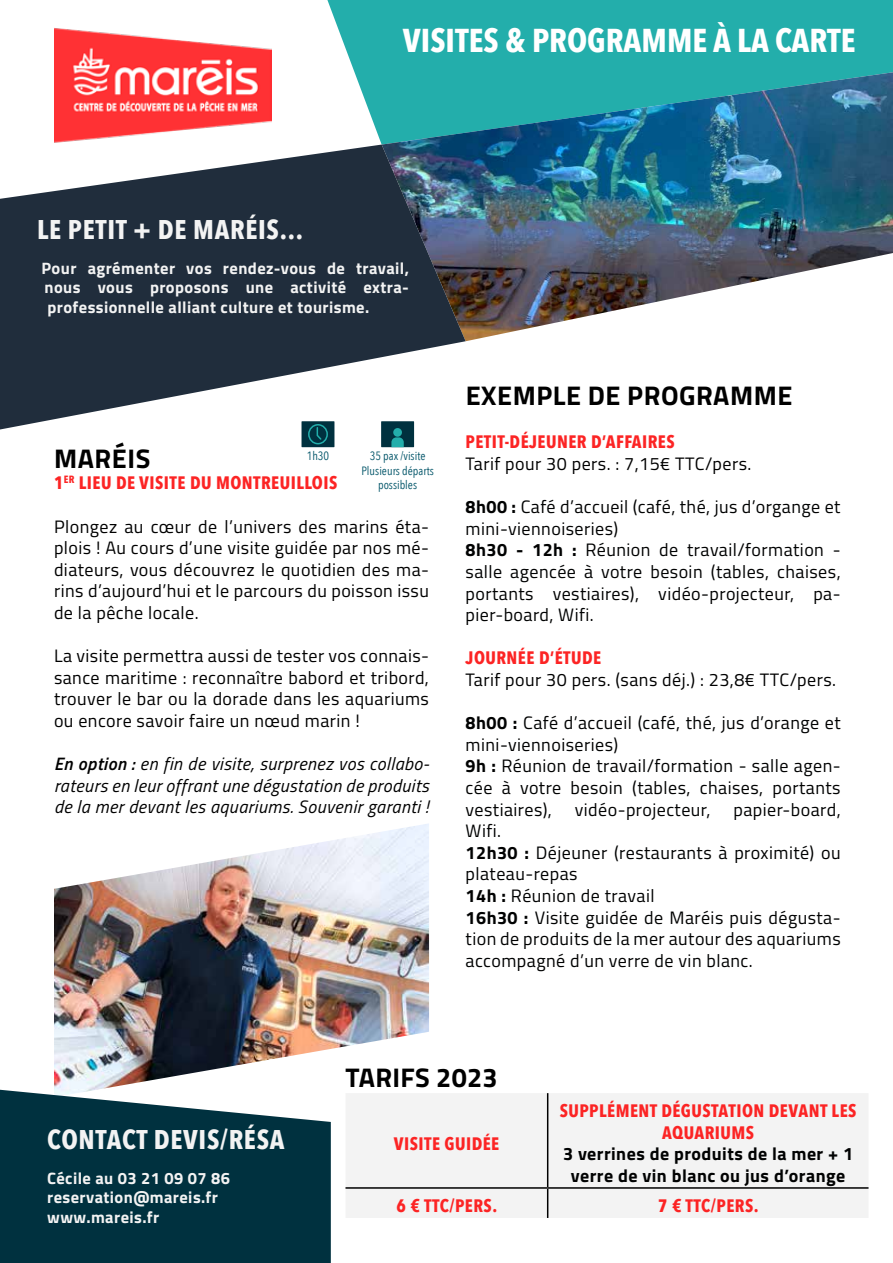
<style>
.page{position:relative;width:893px;height:1263px;background:#fff}
.page>*{position:absolute;margin:0;border:0;box-sizing:border-box;transform-origin:0 0}
.t1{font:700 33px "Avenir Next Condensed";color:#fff}
.t2{font:700 27px "Avenir Next Condensed";letter-spacing:.025em;color:#f3f3f3}
.t3{font:700 27px "Titillium";letter-spacing:.02em;color:#000}
.t4{font:18px/21.6px "Titillium";letter-spacing:.025em;color:#010202}
.t5{font:18px/21.6px "Titillium";letter-spacing:.025em;color:#000;text-align:justify}
.t6{font:700 18px/21.6px "Avenir Next Condensed";letter-spacing:.025em;color:#fc2424;text-align:center}
.t7{font:italic 18px/21.6px "Titillium";letter-spacing:.025em;color:#000;text-align:justify}
.t8{font:700 18px/21.6px "Titillium";letter-spacing:.025em;color:#010202;text-align:center}
.t9{font:700 16.5px/19.8px "Titillium";letter-spacing:.025em;color:#f3f3f3;text-align:justify}
.t10{font:12px/14.4px "Avenir Next Condensed";color:#005468;text-align:center}
.s1{font-weight:600}
.s2{font-weight:700}
</style>
<div class="page">
<svg style="left:327px;top:0;width:566px;height:145px;background:#37b5b2"></svg>
<img style="left:382px;top:72px;width:511px;height:269px">
<svg style="left:0;top:145px;width:466px;height:284px;fill:#202d3c"></svg>
<img style="left:54px;top:28px;width:217px;height:115px">
<img style="left:54px;top:823px;width:375px;height:267px">
<div style="left:381px;top:421px;width:33px;height:26px;background:#00313f"></div>
<div style="left:393px;top:428px;width:9px;height:9px;background:#23aeab;border-radius:50%"></div>
<svg style="left:391px;top:437px;width:13px;height:10px"></svg>
<div style="left:301px;top:421px;width:33px;height:26px;background:#00313f"></div>
<div style="left:308px;top:424px;width:20px;height:20px;border:2px solid #23aeab;border-radius:50%"></div>
<div style="left:346px;top:1093px;width:522px;height:125px;background:#f3f3f3"></div>
<hr style="left:547px;top:1093px;width:1px;height:94px;background:#000">
<hr style="left:345px;top:1187px;width:203px;height:2px;background:#000">
<hr style="left:548px;top:1187px;width:320px;height:2px;background:#000">
<svg style="left:547px;top:1189px;width:1px;height:29px"></svg>
<svg style="left:0;top:1090px;width:331px;height:173px;background:#174350"></svg>
<svg style="left:316px;top:426px;width:7px;height:15px"></svg>
<img style="left:0;top:72px;width:1px;height:181px">
<h1 class="t1" style="left:403px;top:20px;width:454px">VISITES &amp; PROGRAMME À LA CARTE</h1>
<h2 class="t2" style="left:37px;top:213px;width:267px">LE PETIT + DE MARÉIS...</h2>
<p class="t9" style="left:42px;top:257px;width:369px">Pour agrémenter vos rendez-vous de travail, nous vous proposons une activité extra&shy;professionnelle alliant culture et tourisme.</p>
<h2 class="t3" style="left:54px;top:438px;width:98px">MARÉIS</h2>
<p class="t6" style="left:54px;top:472px;width:285px">1<sup>ER</sup> LIEU DE VISITE DU MONTREUILLOIS</p>
<p class="t5" style="left:54px;top:515px;width:377px">Plongez au cœur de l’univers des marins éta&shy;plois ! Au cours d’une visite guidée par nos mé&shy;diateurs, vous découvrez le quotidien des ma&shy;rins d’aujourd’hui et le parcours du poisson issu de la pêche locale.</p>
<p class="t5" style="left:54px;top:644px;width:376px">La visite permettra aussi de tester vos connais&shy;sance maritime : reconnaître babord et tribord, trouver le bar ou la dorade dans les aquariums ou encore savoir faire un nœud marin !</p>
<p class="t7" style="left:54px;top:752px;width:377px"><span class="s1">En option :</span> en fin de visite, surprenez vos collabo&shy;rateurs en leur offrant une dégustation de produits de la mer devant les aquariums. Souvenir garanti !</p>
<p class="t10" style="left:307px;top:448px;width:24px">1h30</p>
<p class="t10" style="left:361px;top:448px;width:74px">35 pax /visite<br>Plusieurs départs possibles</p>
<h2 class="t3" style="left:466px;top:375px;width:328px">EXEMPLE DE PROGRAMME</h2>
<p class="t6" style="left:466px;top:431px;width:211px">PETIT-DÉJEUNER D’AFFAIRES</p>
<p class="t5" style="left:466px;top:452px;width:287px">Tarif pour 30 pers. : 7,15€ TTC/pers.</p>
<p class="t4" style="left:466px;top:495px;width:377px"><span class="s2">8h00 :</span> Café d’accueil (café, thé, jus d’organge et mini-viennoiseries)<br><span class="s2">8h30 - 12h :</span> Réunion de travail/formation - salle agencée à votre besoin (tables, chaises, portants vestiaires), vidéo-projecteur, pa&shy;pier-board, Wifi.</p>
<p class="t6" style="left:466px;top:647px;width:137px">JOURNÉE D’ÉTUDE</p>
<p class="t5" style="left:466px;top:668px;width:372px">Tarif pour 30 pers. (sans déj.) : 23,8€ TTC/pers.</p>
<p class="t4" style="left:466px;top:711px;width:377px"><span class="s2">8h00 :</span> Café d’accueil (café, thé, jus d’orange et mini-viennoiseries)<br><span class="s2">9h :</span> Réunion de travail/formation - salle agen&shy;cée à votre besoin (tables, chaises, portants vestiaires),</p>
<p class="t4" style="left:575px;top:798px;width:137px">vidéo-projecteur,</p>
<p class="t4" style="left:733px;top:798px;width:109px">papier-board,</p>
<p class="t4" style="left:466px;top:819px;width:377px">Wifi.<br><span class="s2">12h30 :</span> Déjeuner (restaurants à proximité) ou plateau-repas<br><span class="s2">14h :</span> Réunion de travail<br><span class="s2">16h30 :</span> Visite guidée de Maréis puis dégusta&shy;tion de produits de la mer autour des aquariums accompagné d’un verre de vin blanc.</p>
<h2 class="t2" style="left:47px;top:1123px;width:239px">CONTACT DEVIS/RÉSA</h2>
<p class="t9" style="left:47px;top:1167px;width:184px;text-align:left">Cécile au 03 21 09 07 86 reservation@mareis.fr www.mareis.fr</p>
<h2 class="t3" style="left:345px;top:1057px;width:154px">TARIFS 2023</h2>
<p class="t6" style="left:394px;top:1132px;width:107px">VISITE GUIDÉE</p>
<p class="t6" style="left:560px;top:1100px;width:298px">SUPPLÉMENT DÉGUSTATION DEVANT LES<br>AQUARIUMS</p>
<p class="t8" style="left:563px;top:1142px;width:292px">3 verrines de produits de la mer + 1 verre de vin blanc ou jus d’orange</p>
<p class="t6" style="left:397px;top:1195px;width:102px">6 € TTC/PERS.</p>
<p class="t6" style="left:658px;top:1195px;width:102px">7 € TTC/PERS.</p>
</div>
